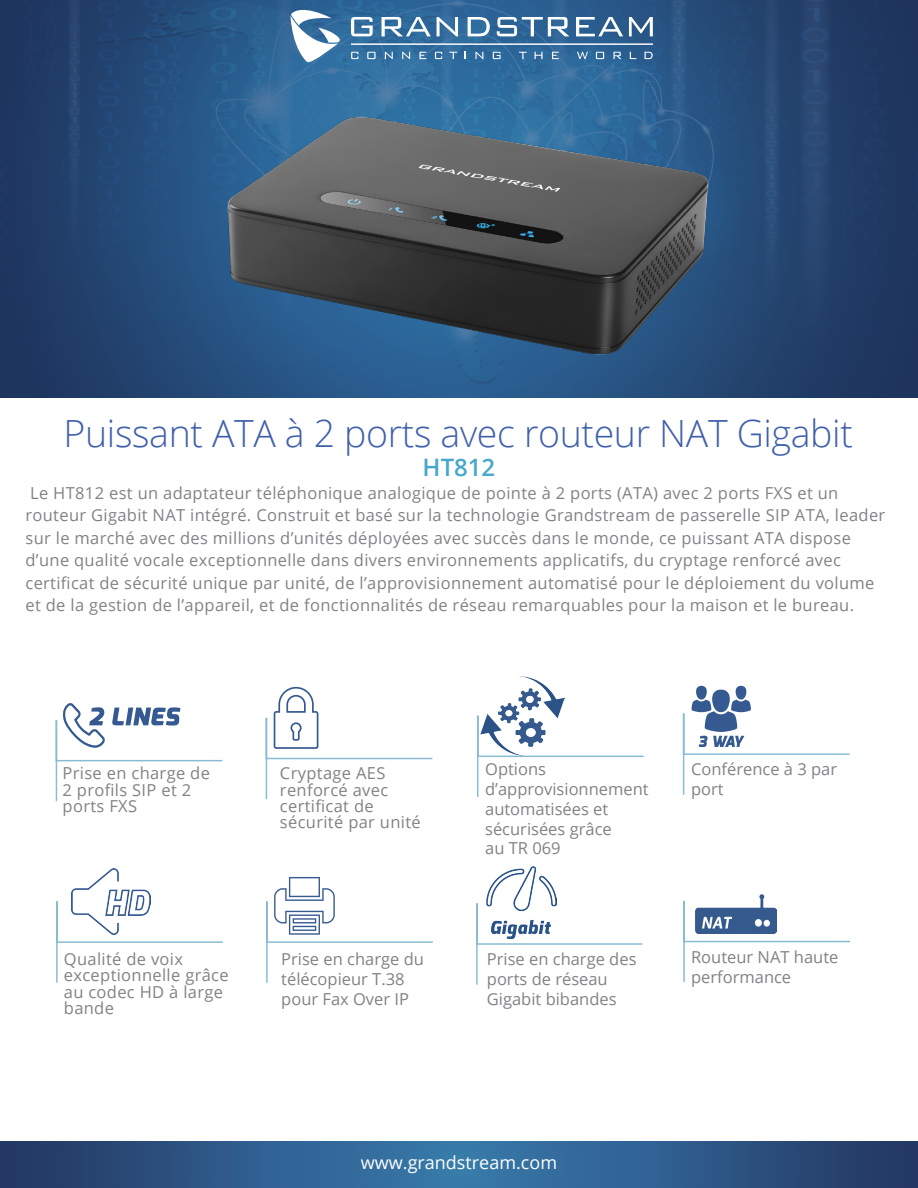
<style>
.page{position:relative;width:918px;height:1188px;background:#fff}
.page>*{position:absolute;margin:0;border:0;box-sizing:border-box;transform-origin:0 0}
.t1{font:300 37.5px "Open Sans";letter-spacing:-.01em;color:#4160ac}
.t2{font:600 24px "Open Sans";color:#46a8ca}
.t3{font:18px "Open Sans";color:#fff}
.t4{font:16.5px/16.2px "Open Sans";letter-spacing:.02em;color:#808285}
.t5{font:16.5px/19.8px "Open Sans";color:#808285}
</style>
<div class="page">
<img style="left:0;top:0;width:918px;height:397px">
<svg style="left:291px;top:10px;width:49px;height:27px"></svg>
<svg style="left:351px;top:17px;width:22px;height:19px"></svg>
<svg style="left:382px;top:17px;width:49px;height:19px"></svg>
<svg style="left:437px;top:17px;width:21px;height:19px"></svg>
<svg style="left:468px;top:17px;width:22px;height:19px"></svg>
<svg style="left:497px;top:17px;width:72px;height:19px"></svg>
<svg style="left:576px;top:17px;width:47px;height:19px"></svg>
<svg style="left:629px;top:17px;width:24px;height:19px"></svg>
<svg style="left:0;top:1142px;width:918px;height:46px;background:#2d5988"></svg>
<svg style="left:477px;top:715px;width:167px;height:82px"></svg>
<svg style="left:476px;top:902px;width:167px;height:83px"></svg>
<div style="left:696px;top:686px;width:11px;height:14px;background:#355a91;border-radius:50%"></div>
<div style="left:735px;top:686px;width:12px;height:14px;background:#355a91;border-radius:50%"></div>
<svg style="left:682px;top:690px;width:168px;height:105px"></svg>
<svg style="left:683px;top:900px;width:167px;height:83px"></svg>
<svg style="left:266px;top:877px;width:167px;height:106px"></svg>
<svg style="left:265px;top:687px;width:168px;height:113px"></svg>
<svg style="left:56px;top:900px;width:167px;height:83px"></svg>
<svg style="left:55px;top:703px;width:168px;height:99px"></svg>
<img style="left:72px;top:868px;width:79px;height:66px">
<img style="left:486px;top:867px;width:70px;height:72px">
<img style="left:480px;top:676px;width:84px;height:79px">
<img style="left:695px;top:894px;width:81px;height:39px">
<img style="left:123px;top:37px;width:678px;height:344px">
<h1 class="t1" style="left:64px;top:407px;width:791px">Puissant ATA à 2 ports avec routeur NAT Gigabit</h1>
<p class="t4" style="left:26px;top:481px;width:861px;line-height:22.5px">Le HT812 est un adaptateur téléphonique analogique de pointe à 2 ports (ATA) avec 2 ports FXS et un routeur Gigabit NAT intégré. Construit et basé sur la technologie Grandstream de passerelle SIP ATA, leader sur le marché avec des millions d’unités déployées avec succès dans le monde, ce puissant ATA dispose d’une qualité vocale exceptionnelle dans divers environnements applicatifs, du cryptage renforcé avec certificat de sécurité unique par unité, de l’approvisionnement automatisé pour le déploiement du volume et de la gestion de l’appareil, et de fonctionnalités de réseau remarquables pour la maison et le bureau.</p>
<h2 class="t2" style="left:423px;top:451px;width:74px">HT812</h2>
<p class="t4" style="left:63px;top:765px;width:149px">Prise en charge de<br>2 profils SIP et 2 ports FXS</p>
<p class="t4" style="left:280px;top:765px;width:142px">Cryptage AES renforcé avec certificat de sécurité par unité</p>
<p class="t5" style="left:485px;top:759px;width:165px">Options d’approvisionnement automatisées et sécurisées grâce<br>au TR 069</p>
<p class="t5" style="left:691px;top:759px;width:148px">Conférence à 3 par port</p>
<p class="t4" style="left:64px;top:951px;width:166px">Qualité de voix exceptionnelle grâce au codec HD à large bande</p>
<p class="t5" style="left:281px;top:949px;width:144px">Prise en charge du télécopieur T.38 pour Fax Over IP</p>
<p class="t5" style="left:487px;top:949px;width:151px">Prise en charge des ports de réseau<br>Gigabit bibandes</p>
<p class="t5" style="left:691px;top:947px;width:149px">Routeur NAT haute performance</p>
<p class="t3" style="left:361px;top:1151px;width:198px">www.grandstream.com</p>
</div>
